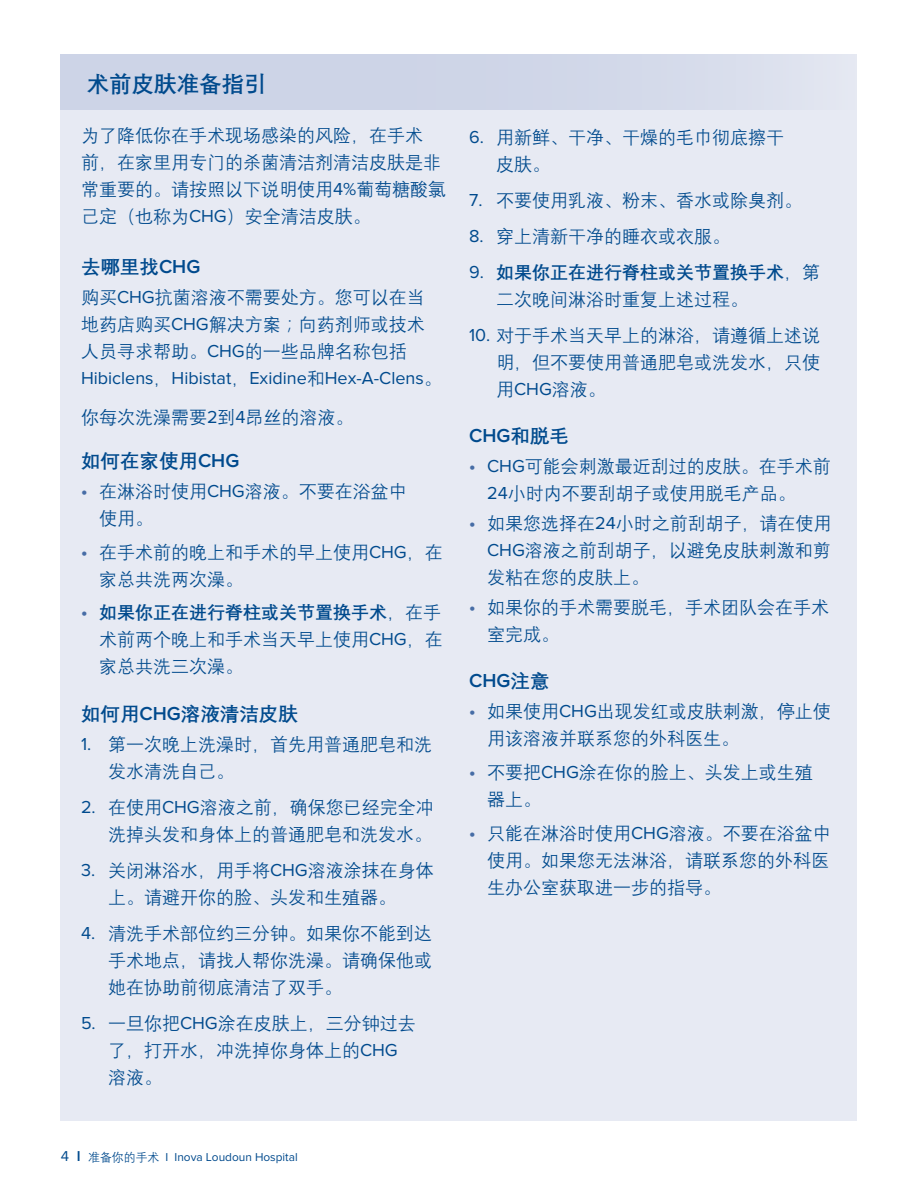
<style>
.page{position:relative;width:918px;height:1188px;background:#fff}
.page>*{position:absolute;margin:0;border:0;box-sizing:border-box;transform-origin:0 0}
.t1{font:700 22.5px "Deng Xian";color:#004a8d}
.t2{font:700 19.5px "Deng Xian";color:#004a8d}
.t3{font:600 19.5px "Proxima Nova";color:#004a8d}
.t4{font:18px/27px "Deng Xian";color:#004a8d}
.t5{font:18px "Proxima Nova";color:#004a8d}
.t6{font:700 18px/27px "Deng Xian";color:#004a8d}
.t7{font:11.85px "Proxima Nova";color:#004a8d}
.s1{font-family:"Proxima Nova"}
.s2{font-family:"Proxima Nova";font-weight:600}
.s3{font-family:"Deng Xian"}
.s4{font-family:"Proxima Nova";font-weight:700;color:#476da6}
.s5{font-weight:700}
.s6{font-family:"Proxima Nova";font-weight:400}
.s7{font-weight:400}
.s8{font-family:"Deng Xian";font-weight:700}
.s9{font-size:14.85px}
.s10{font-weight:600;font-size:14.85px}
</style>
<div class="page">
<div style="left:61px;top:54px;width:796px;height:1066px;background:#e7eaf3"></div>
<div style="left:61px;top:54px;width:796px;height:56px;background:#cdd4e7"></div>
<p class="t1" style="left:87px;top:69px;width:181px">术前皮肤准备指引</p>
<p class="t4" style="left:81px;top:121px;width:367px">为了降低你在手术现场感染的风险，在手术<br>前，在家里用专门的杀菌清洁剂清洁皮肤是非常重要的。请按照以下说明使用<span class="s1">4%</span>葡萄糖酸氯己定（也称为<span class="s1">CHG</span>）安全清洁皮肤。</p>
<p class="t2" style="left:81px;top:253px;width:121px">去哪里找<span class="s2">CHG</span></p>
<p class="t4" style="left:81px;top:283px;width:345px;text-align:justify">购买<span class="s1">CHG</span>抗菌溶液不需要处方。您可以在当地药店购买<span class="s1">CHG</span>解决方案；向药剂师或技术人员寻求帮助。<span class="s1">CHG</span>的一些品牌名称包括</p>
<p class="t5" style="left:81px;top:367px;width:362px">Hibiclens<span class="s3">，</span>Hibistat<span class="s3">，</span>Exidine<span class="s3">和</span>Hex-A-Clens<span class="s3">。</span></p>
<p class="t4" style="left:81px;top:403px;width:274px">你每次洗澡需要<span class="s1">2</span>到<span class="s1">4</span>昂丝的溶液。</p>
<p class="t2" style="left:81px;top:448px;width:160px">如何在家使用<span class="s2">CHG</span></p>
<p class="t4" style="left:99px;top:477px;width:309px;text-indent:-18px"><span class="s4">•</span> 在淋浴时使用<span class="s1">CHG</span>溶液。不要在浴盆中使用。</p>
<p class="t4" style="left:99px;top:538px;width:345px;text-indent:-18px"><span class="s4">•</span> 在手术前的晚上和手术的早上使用<span class="s1">CHG</span>，在家总共洗两次澡。</p>
<p class="t4" style="left:99px;top:599px;width:345px;text-align:justify;text-indent:-18px"><span class="s4">•</span> <span class="s5">如果你正在进行脊柱或关节置换手术</span>，在手术前两个晚上和手术当天早上使用<span class="s1">CHG</span>，在家总共洗三次澡。</p>
<p class="t2" style="left:81px;top:701px;width:218px">如何用<span class="s2">CHG</span>溶液清洁皮肤</p>
<p class="t4" style="left:108px;top:730px;width:325px;text-indent:-27px"><span class="s1">1.</span> 第一次晚上洗澡时，首先用普通肥皂和洗发水清洗自己。</p>
<p class="t4" style="left:81px;top:793px;width:354px;text-align:right"><span class="s1">2.</span> 在使用<span class="s1">CHG</span>溶液之前，确保您已经完全冲洗掉头发和身体上的普通肥皂和洗发水。</p>
<p class="t4" style="left:108px;top:856px;width:327px;text-indent:-27px"><span class="s1">3.</span> 关闭淋浴水，用手将<span class="s1">CHG</span>溶液涂抹在身体上。请避开你的脸、头发和生殖器。</p>
<p class="t4" style="left:108px;top:919px;width:325px;text-align:justify;text-indent:-27px"><span class="s1">4.</span> 清洗手术部位约三分钟。如果你不能到达手术地点，请找人帮你洗澡。请确保他或她在协助前彻底清洁了双手。</p>
<p class="t4" style="left:108px;top:1009px;width:309px;text-indent:-27px"><span class="s1">5.</span> 一旦你把<span class="s1">CHG</span>涂在皮肤上，三分钟过去了，打开水，冲洗掉你身体上的<span class="s1">CHG</span>溶液。</p>
<p class="t4" style="left:496px;top:123px;width:289px;text-indent:-27px"><span class="s1">6.</span> 用新鲜、干净、干燥的毛巾彻底擦干皮肤。</p>
<p class="t4" style="left:469px;top:186px;width:334px"><span class="s1">7.</span> 不要使用乳液、粉末、香水或除臭剂。</p>
<p class="t4" style="left:469px;top:222px;width:262px"><span class="s1">8.</span> 穿上清新干净的睡衣或衣服。</p>
<p class="t6" style="left:496px;top:258px;width:325px;text-indent:-27px"><span class="s6">9.</span> 如果你正在进行脊柱或关节置换手术<span class="s7">，第二次晚间淋浴时重复上述过程。</span></p>
<p class="t4" style="left:496px;top:321px;width:326px;text-align:justify;text-indent:-27px"><span class="s1">10.</span> 对于手术当天早上的淋浴，请遵循上述说明，但不要使用普通肥皂或洗发水，只使用<span class="s1">CHG</span>溶液。</p>
<p class="t3" style="left:469px;top:424px;width:101px">CHG<span class="s8">和脱毛</span></p>
<p class="t4" style="left:487px;top:452px;width:345px;text-indent:-18px"><span class="s4">•</span> <span class="s1">CHG</span>可能会刺激最近刮过的皮肤。在手术前<br><span class="s1">24</span>小时内不要刮胡子或使用脱毛产品。</p>
<p class="t4" style="left:487px;top:509px;width:346px;text-align:justify;text-indent:-18px"><span class="s4">•</span> 如果您选择在<span class="s1">24</span>小时之前刮胡子，请在使用<span class="s1">CHG</span>溶液之前刮胡子，以避免皮肤刺激和剪发粘在您的皮肤上。</p>
<p class="t4" style="left:487px;top:593px;width:343px;text-indent:-18px"><span class="s4">•</span> 如果你的手术需要脱毛，手术团队会在手术室完成。</p>
<p class="t3" style="left:469px;top:670px;width:82px">CHG<span class="s8">注意</span></p>
<p class="t4" style="left:487px;top:697px;width:345px;text-indent:-18px"><span class="s4">•</span> 如果使用<span class="s1">CHG</span>出现发红或皮肤刺激，停止使用该溶液并联系您的外科医生。</p>
<p class="t4" style="left:487px;top:758px;width:327px;text-indent:-18px"><span class="s4">•</span> 不要把<span class="s1">CHG</span>涂在你的脸上、头发上或生殖器上。</p>
<p class="t4" style="left:487px;top:819px;width:345px;text-align:justify;text-indent:-18px"><span class="s4">•</span> 只能在淋浴时使用<span class="s1">CHG</span>溶液。不要在浴盆中使用。如果您无法淋浴，请联系您的外科医生办公室获取进一步的指导。</p>
<p class="t7" style="left:61px;top:1150px;width:238px"><span class="s9">4</span> <span class="s10">I</span> <span class="s3">准备你的手术</span> I Inova Loudoun Hospital</p>
</div>
